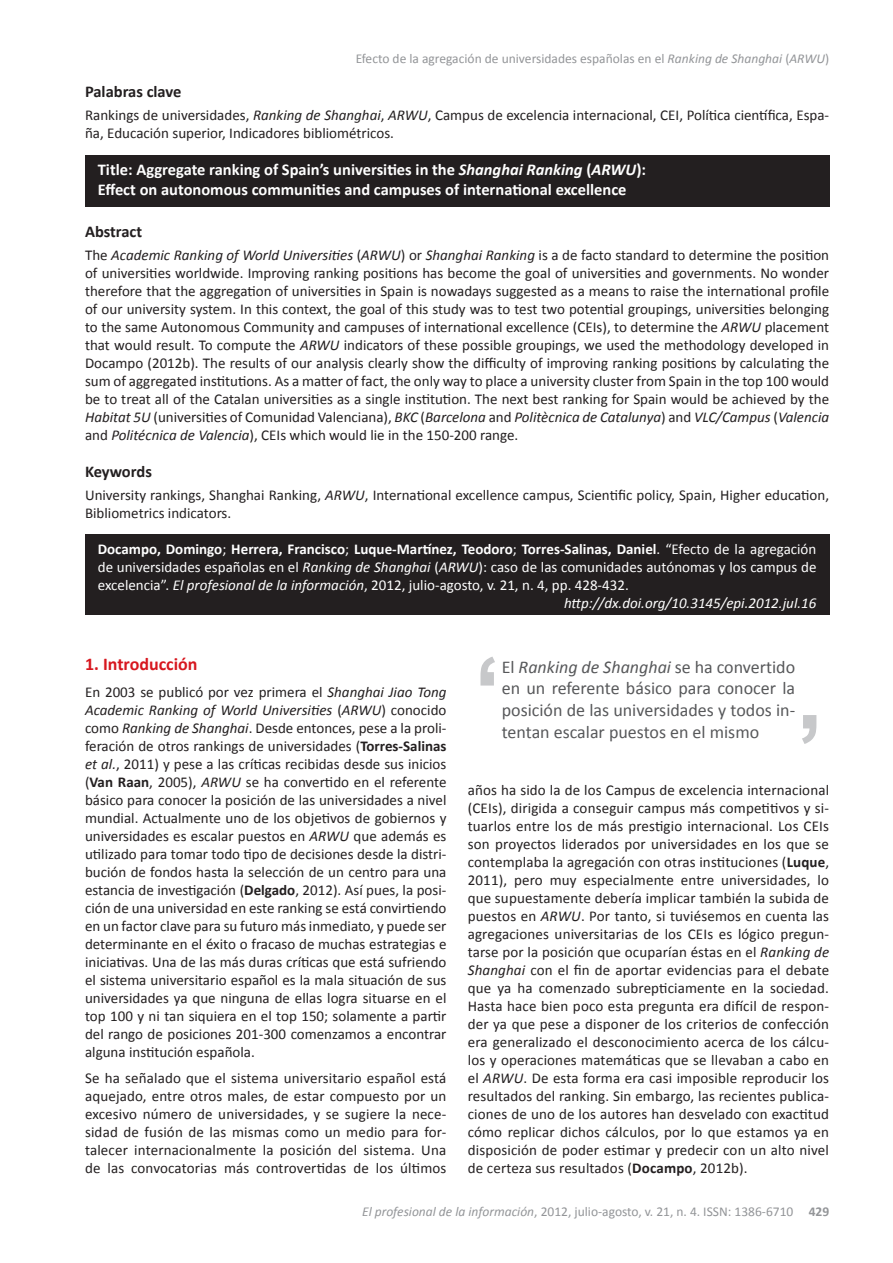
<style>
.page{position:relative;width:893px;height:1263px;background:#fff}
.page>*{position:absolute;margin:0;border:0;box-sizing:border-box;transform-origin:0 0}
.t1{font:18px/21.6px "Calibri";color:#57585a;text-align:justify}
.t2{font:700 18px "Calibri";color:#d7171f}
.t3{font:700 16.5px/19.8px "Calibri";color:#fff}
.t4{font:700 16.5px "Calibri";color:#231f20}
.t5{font:15px/18px "Calibri";color:#231f20;text-align:justify}
.t6{font:15px "Calibri";color:#fff}
.t7{font:700 15px "Calibri";color:#fff}
.t8{font:italic 15px "Calibri";color:#fff}
.t9{font:13.5px "Calibri";color:#939598}
.s1{font-style:italic}
.s2{font-weight:400}
.s3{font-weight:700}
</style>
<div class="page">
<div style="left:85px;top:534px;width:744px;height:80px;background:#231f20"></div>
<div style="left:85px;top:155px;width:744px;height:51px;background:#231f20"></div>
<svg style="left:802px;top:715px;width:14px;height:29px"></svg>
<svg style="left:480px;top:657px;width:15px;height:28px"></svg>
<p class="t9" style="left:356px;top:50px;width:475px">Efecto de la agregación de universidades españolas en el <span class="s1">Ranking de Shanghai</span> (<span class="s1">ARWU</span>)</p>
<p class="t4" style="left:85px;top:81px;width:98px">Palabras clave</p>
<p class="t5" style="left:85px;top:106px;width:746px">Rankings de universidades, <span class="s1">Ranking de Shanghai</span>, <span class="s1">ARWU</span>, Campus de excelencia internacional, CEI, Política científica, Espa&shy;ña, Educación superior, Indicadores bibliométricos.</p>
<p class="t3" style="left:98px;top:160px;width:550px">Title: Aggregate ranking of Spain’s universities in the <span class="s1">Shanghai Ranking</span> (<span class="s1">ARWU</span>):<br>Effect on autonomous communities and campuses of international excellence</p>
<p class="t4" style="left:85px;top:221px;width:59px">Abstract</p>
<p class="t5" style="left:85px;top:246px;width:746px">The <span class="s1">Academic Ranking of World Universities</span> (<span class="s1">ARWU</span>) or <span class="s1">Shanghai Ranking</span> is a de facto standard to determine the position of universities worldwide. Improving ranking positions has become the goal of universities and governments. No wonder therefore that the aggregation of universities in Spain is nowadays suggested as a means to raise the international profile of our university system. In this context, the goal of this study was to test two potential groupings, universities belonging to the same Autonomous Community and campuses of international excellence (CEIs), to determine the <span class="s1">ARWU</span> placement that would result. To compute the <span class="s1">ARWU</span> indicators of these possible groupings, we used the methodology developed in Docampo (2012b). The results of our analysis clearly show the difficulty of improving ranking positions by calculating the sum of aggregated institutions. As a matter of fact, the only way to place a university cluster from Spain in the top 100 would be to treat all of the Catalan universities as a single institution. The next best ranking for Spain would be achieved by the <span class="s1">Habitat 5U</span> (universities of Comunidad Valenciana), <span class="s1">BKC</span> (<span class="s1">Barcelona</span> and <span class="s1">Politècnica de Catalunya</span>) and <span class="s1">VLC/Campus</span> (<span class="s1">Valencia </span>and <span class="s1">Politécnica de Valencia</span>), CEIs which would lie in the 150-200 range.</p>
<p class="t4" style="left:85px;top:461px;width:68px">Keywords</p>
<p class="t5" style="left:85px;top:486px;width:746px">University rankings, Shanghai Ranking, <span class="s1">ARWU</span>, International excellence campus, Scientific policy, Spain, Higher education,<br>Bibliometrics indicators.</p>
<p class="t7" style="left:98px;top:539px;width:720px">Docampo, Domingo<span class="s2">;</span> Herrera, Francisco<span class="s2">;</span> Luque-Martínez, Teodoro<span class="s2">;</span> Torres-Salinas, Daniel<span class="s2">. “Efecto de la agregación</span></p>
<p class="t6" style="left:98px;top:557px;width:720px">de universidades españolas en el <span class="s1">Ranking de Shanghai</span> (<span class="s1">ARWU</span>): caso de las comunidades autónomas y los campus de</p>
<p class="t6" style="left:98px;top:575px;width:532px">excelencia”. <span class="s1">El profesional de la información</span>, 2012, julio-agosto, v. 21, n. 4, pp. 428-432.</p>
<p class="t8" style="left:564px;top:592px;width:254px">http://dx.doi.org/10.3145/epi.2012.jul.16</p>
<p class="t2" style="left:85px;top:653px;width:114px">1. Introducción</p>
<p class="t5" style="left:85px;top:683px;width:363px">En 2003 se publicó por vez primera el <span class="s1">Shanghai Jiao Tong Academic Ranking of World Universities</span> (<span class="s1">ARWU</span>) conocido como <span class="s1">Ranking de Shanghai</span>. Desde entonces, pese a la proli&shy;feración de otros rankings de universidades (<span class="s3">Torres-Salinas </span><span class="s1">et al.</span>, 2011) y pese a las críticas recibidas desde sus inicios (<span class="s3">Van Raan</span>, 2005), <span class="s1">ARWU</span> se ha convertido en el referente básico para conocer la posición de las universidades a nivel mundial. Actualmente uno de los objetivos de gobiernos y universidades es escalar puestos en <span class="s1">ARWU</span> que además es utilizado para tomar todo tipo de decisiones desde la distri&shy;bución de fondos hasta la selección de un centro para una estancia de investigación (<span class="s3">Delgado</span>, 2012). Así pues, la posi&shy;ción de una universidad en este ranking se está convirtiendo en un factor clave para su futuro más inmediato, y puede ser determinante en el éxito o fracaso de muchas estrategias e iniciativas. Una de las más duras críticas que está sufriendo el sistema universitario español es la mala situación de sus universidades ya que ninguna de ellas logra situarse en el top 100 y ni tan siquiera en el top 150; solamente a partir del rango de posiciones 201-300 comenzamos a encontrar alguna institución española.</p>
<p class="t5" style="left:85px;top:1069px;width:363px">Se ha señalado que el sistema universitario español está aquejado, entre otros males, de estar compuesto por un excesivo número de universidades, y se sugiere la nece&shy;sidad de fusión de las mismas como un medio para for&shy;talecer internacionalmente la posición del sistema. Una de las convocatorias más controvertidas de los últimos</p>
<p class="t1" style="left:502px;top:656px;width:295px">El <span class="s1">Ranking de Shanghai</span> se ha convertido en un referente básico para conocer la posición de las universidades y todos in&shy;tentan escalar puestos en el mismo</p>
<p class="t5" style="left:468px;top:781px;width:363px">años ha sido la de los Campus de excelencia internacional (CEIs), dirigida a conseguir campus más competitivos y si&shy;tuarlos entre los de más prestigio internacional. Los CEIs son proyectos liderados por universidades en los que se contemplaba la agregación con otras instituciones (<span class="s3">Luque</span>, 2011), pero muy especialmente entre universidades, lo que supuestamente debería implicar también la subida de puestos en <span class="s1">ARWU</span>. Por tanto, si tuviésemos en cuenta las agregaciones universitarias de los CEIs es lógico pregun&shy;tarse por la posición que ocuparían éstas en el <span class="s1">Ranking de Shanghai</span> con el fin de aportar evidencias para el debate que ya ha comenzado subrepticiamente en la sociedad.<br>Hasta hace bien poco esta pregunta era difícil de respon&shy;der ya que pese a disponer de los criterios de confección era generalizado el desconocimiento acerca de los cálcu&shy;los y operaciones matemáticas que se llevaban a cabo en el <span class="s1">ARWU</span>. De esta forma era casi imposible reproducir los resultados del ranking. Sin embargo, las recientes publica&shy;ciones de uno de los autores han desvelado con exactitud cómo replicar dichos cálculos, por lo que estamos ya en disposición de poder estimar y predecir con un alto nivel de certeza sus resultados (<span class="s3">Docampo</span>, 2012b).</p>
<p class="t9" style="left:362px;top:1203px;width:469px"><span class="s1">El profesional de la información</span>, 2012, julio-agosto, v. 21, n. 4. ISSN: 1386-6710 <span class="s3">429</span></p>
</div>
